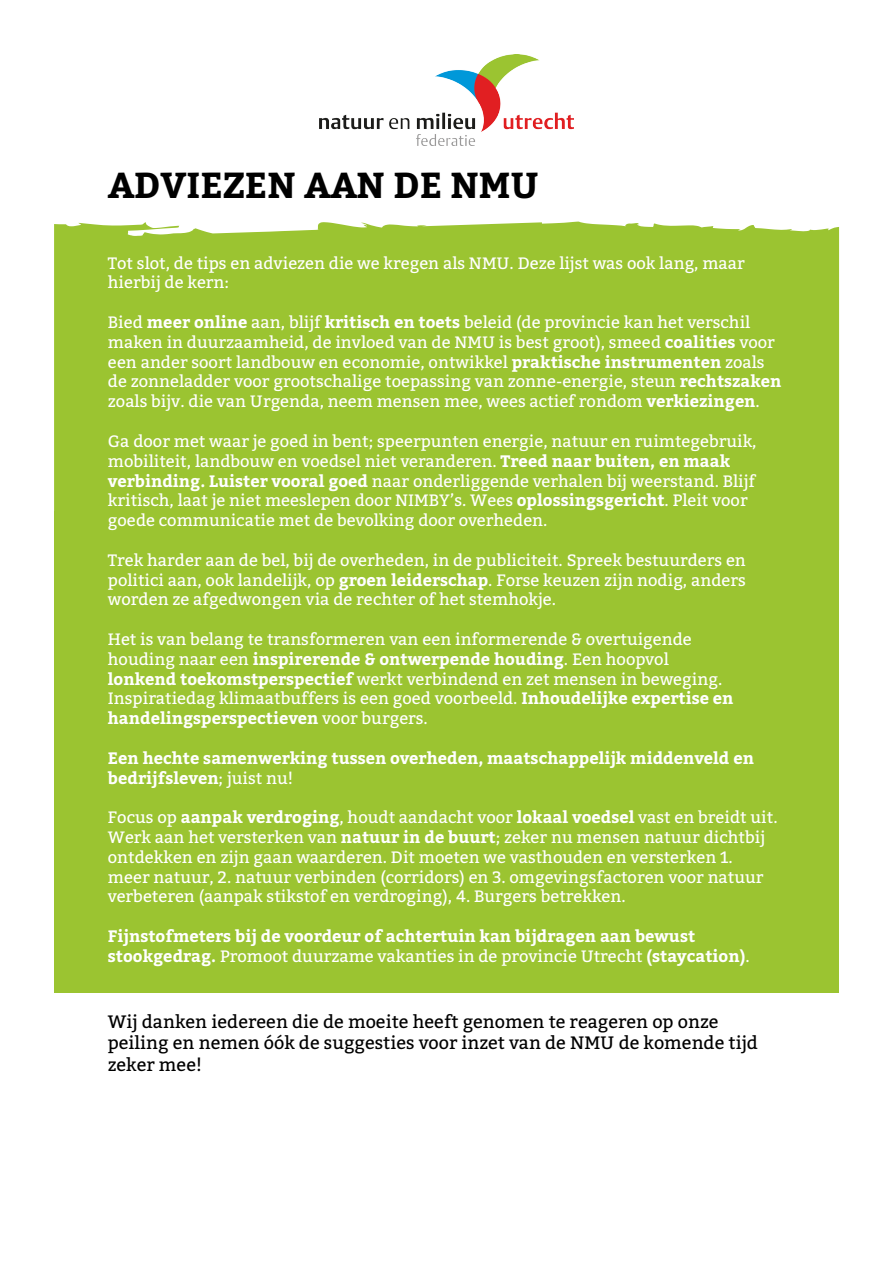
<style>
.page{position:relative;width:893px;height:1263px;background:#fff}
.page>*{position:absolute;margin:0;border:0;box-sizing:border-box;transform-origin:0 0}
.t1{font:700 36px "Bitter";color:#000}
.t2{font:18px/21.6px "Bitter";color:#000}
.t3{font:16.5px/19.8px "Bitter";color:#fff}
.t4{font:700 16.5px/19.8px "Bitter";color:#fff}
.s1{font-weight:700}
.s2{font-weight:400}
</style>
<div class="page">
<div style="left:54px;top:550px;width:785px;height:442px;background:#9bc431"></div>
<div style="left:54px;top:221px;width:785px;height:329px;background:#9bc431"></div>
<img style="left:319px;top:54px;width:255px;height:91px">
<h1 class="t1" style="left:108px;top:157px;width:433px">ADVIEZEN AAN DE NMU</h1>
<p class="t3" style="left:108px;top:252px;width:638px">Tot slot, de tips en adviezen die we kregen als NMU. Deze lijst was ook lang, maar hierbij de kern:</p>
<p class="t3" style="left:108px;top:312px;width:675px">Bied <span class="s1">meer online</span> aan, blijf <span class="s1">kritisch en toets</span> beleid (de provincie kan het verschil maken in duurzaamheid, de invloed van de NMU is best groot), smeed <span class="s1">coalities</span> voor een ander soort landbouw en economie, ontwikkel <span class="s1">praktische instrumenten</span> zoals de zonneladder voor grootschalige toepassing van zonne-energie, steun <span class="s1">rechtszaken </span>zoals bijv. die van Urgenda, neem mensen mee, wees actief rondom <span class="s1">verkiezingen</span>.</p>
<p class="t3" style="left:108px;top:431px;width:650px">Ga door met waar je goed in bent; speerpunten energie, natuur en ruimtegebruik, mobiliteit, landbouw en voedsel niet veranderen. <span class="s1">Treed naar buiten, en maak verbinding. Luister vooral goed</span> naar onderliggende verhalen bij weerstand. Blijf kritisch, laat je niet meeslepen door NIMBY’s. Wees <span class="s1">oplossingsgericht</span>. Pleit voor goede communicatie met de bevolking door overheden.</p>
<p class="t3" style="left:108px;top:549px;width:639px;text-align:justify">Trek harder aan de bel, bij de overheden, in de publiciteit. Spreek bestuurders en politici aan, ook landelijk, op <span class="s1">groen leiderschap</span>. Forse keuzen zijn nodig, anders worden ze afgedwongen via de rechter of het stemhokje.</p>
<p class="t3" style="left:108px;top:629px;width:627px">Het is van belang te transformeren van een informerende &amp; overtuigende houding naar een <span class="s1">inspirerende &amp; ontwerpende houding</span>. Een hoopvol <span class="s1">lonkend toekomstperspectief</span> werkt verbindend en zet mensen in beweging.<br>Inspiratiedag klimaatbuffers is een goed voorbeeld. <span class="s1">Inhoudelijke expertise en handelingsperspectieven</span> voor burgers.</p>
<p class="t4" style="left:108px;top:747px;width:647px">Een hechte samenwerking tussen overheden, maatschappelijk middenveld en bedrijfsleven<span class="s2">; juist nu!</span></p>
<p class="t3" style="left:108px;top:807px;width:671px">Focus op <span class="s1">aanpak verdroging</span>, houdt aandacht voor <span class="s1">lokaal voedsel</span> vast en breidt uit.<br>Werk aan het versterken van <span class="s1">natuur in de buurt</span>; zeker nu mensen natuur dichtbij ontdekken en zijn gaan waarderen. Dit moeten we vasthouden en versterken 1. meer natuur, 2. natuur verbinden (corridors) en 3. omgevingsfactoren voor natuur verbeteren (aanpak stikstof en verdroging), 4. Burgers betrekken.</p>
<p class="t4" style="left:108px;top:926px;width:643px">Fijnstofmeters bij de voordeur of achtertuin kan bijdragen aan bewust stookgedrag. <span class="s2">Promoot duurzame vakanties in de provincie Utrecht</span> (staycation)<span class="s2">.</span></p>
<p class="t2" style="left:108px;top:1010px;width:652px">Wij danken iedereen die de moeite heeft genomen te reageren op onze peiling en nemen óók de suggesties voor inzet van de NMU de komende tijd zeker mee!</p>
</div>
